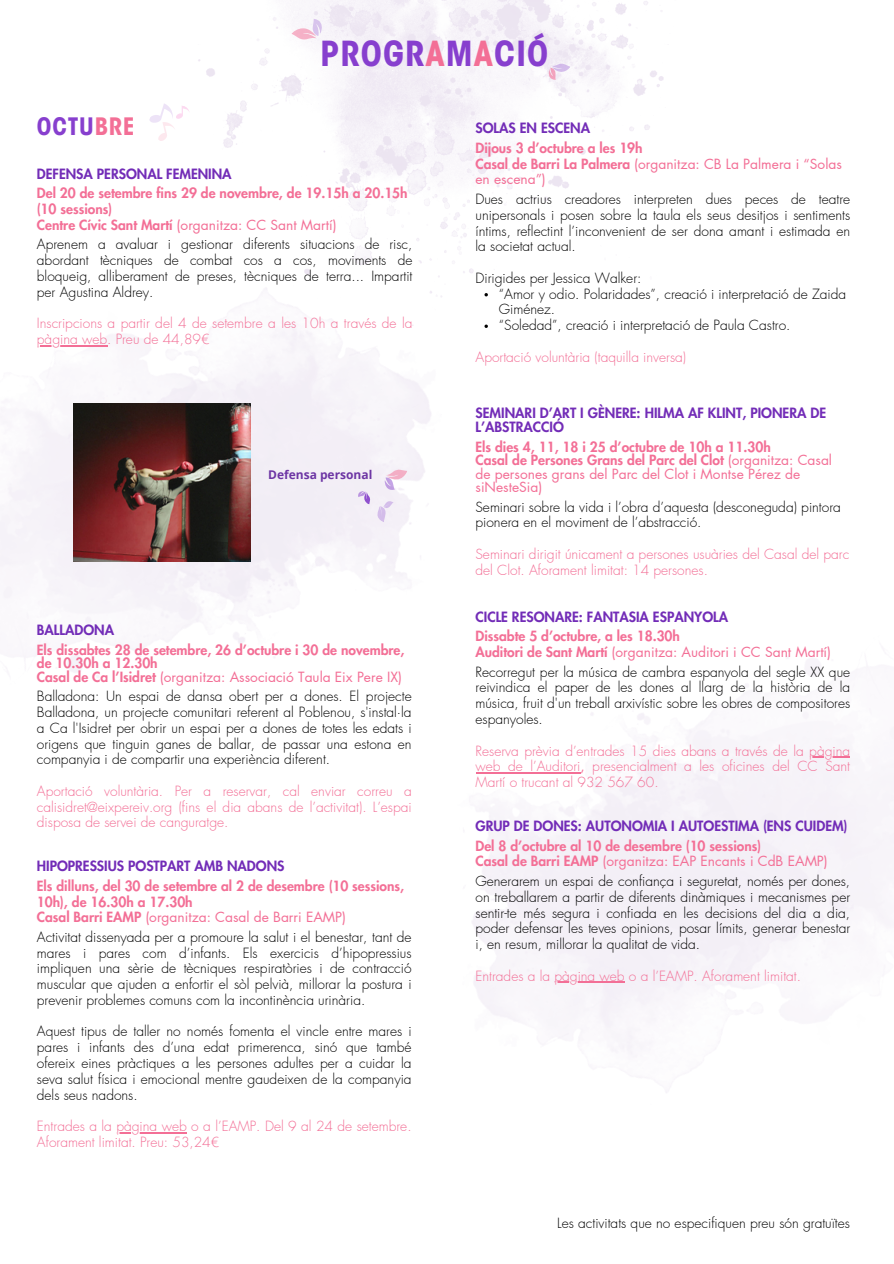
<style>
.page{position:relative;width:894px;height:1264px;background:#fff}
.page>*{position:absolute;margin:0;border:0;box-sizing:border-box;transform-origin:0 0}
.t1{font:700 condensed 34.5px "ITC Avant Garde Std";letter-spacing:.03em;color:#873fce}
.t2{font:700 condensed 24px "ITC Avant Garde Std";letter-spacing:.03em;color:#873fce}
.t3{font:300 13.8px/15.8px "Futura LT Pro";color:#000;text-align:justify}
.t4{font:800 13.8px/15.8px "Futura LT Pro";color:#f36f96}
.t5{font:300 13.8px/15.8px "Futura LT Pro";color:#f36f96}
.t6{font:800 13.8px/13.8px "Futura LT Pro";color:#722cb7}
.t7{font:700 12px "Open Sans";color:#6d35a4}
.s1{color:#f36f96}
.s2{font-weight:400}
</style>
<div class="page">
<svg style="left:149px;top:103px;width:40px;height:38px"></svg>
<img style="left:0;top:325px;width:488px;height:353px">
<img style="left:198px;top:0;width:466px;height:325px">
<img style="left:366px;top:488px;width:527px;height:605px">
<svg style="left:291px;top:13px;width:35px;height:35px"></svg>
<svg style="left:545px;top:58px;width:25px;height:26px"></svg>
<svg style="left:355px;top:466px;width:52px;height:57px"></svg>
<img style="left:74px;top:404px;width:177px;height:157px">
<hr style="left:37px;top:345px;width:70px;height:1px;background:#f36f96">
<hr style="left:116px;top:1132px;width:71px;height:1px;background:#f36f96">
<svg style="left:484px;top:324px;width:3px;height:4px"></svg>
<hr style="left:809px;top:756px;width:40px;height:1px;background:#f36f96">
<hr style="left:475px;top:772px;width:105px;height:1px;background:#f36f96">
<hr style="left:554px;top:981px;width:70px;height:1px;background:#f36f96">
<p class="t1" style="left:320px;top:41px;width:229px">PROGR<span class="s1">A</span>M<span class="s1">A</span>CIÓ</p>
<h1 class="t2" style="left:37px;top:117px;width:99px">OCTU<span class="s1">BRE</span></h1>
<p class="t6" style="left:37px;top:167px;width:196px">DEFENSA PERSONAL FEMENINA</p>
<p class="t4" style="left:37px;top:186px;width:372px">Del 20 de setembre fins 29 de novembre, de 19.15h a 20.15h (10 sessions)<br>Centre Cívic Sant Martí <span class="s2">(organitza: CC Sant Martí)</span></p>
<p class="t3" style="left:37px;top:237px;width:377px">Aprenem a avaluar i gestionar diferents situacions de risc, abordant tècniques de combat cos a cos, moviments de bloqueig, alliberament de preses, tècniques de terra... Impartit per Agustina Aldrey.</p>
<p class="t5" style="left:37px;top:316px;width:377px">Inscripcions a partir del 4 de setembre a les 10h a través de la pàgina web. Preu de 44,89€</p>
<h4 class="t7" style="left:268px;top:466px;width:106px">Defensa personal</h4>
<h2 class="t6" style="left:37px;top:624px;width:79px">BALLADONA</h2>
<h3 class="t4" style="left:37px;top:643px;width:369px;line-height:13.5px">Els dissabtes 28 de setembre, 26 d’octubre i 30 de novembre, de 10.30h a 12.30h<br>Casal de Ca l’Isidret <span class="s2">(organitza: Associació Taula Eix Pere IX)</span></h3>
<p class="t3" style="left:37px;top:689px;width:376px">Balladona: Un espai de dansa obert per a dones. El projecte Balladona, un projecte comunitari referent al Poblenou, s'instal·la a Ca l'Isidret per obrir un espai per a dones de totes les edats i origens que tinguin ganes de ballar, de passar una estona en companyia i de compartir una experiència diferent.</p>
<p class="t5" style="left:37px;top:783px;width:376px;text-align:justify">Aportació voluntària. Per a reservar, cal enviar correu a calisidret@eixpereiv.org (fins el dia abans de l’activitat). L’espai disposa de servei de canguratge.</p>
<p class="t6" style="left:37px;top:859px;width:249px">HIPOPRESSIUS POSTPART AMB NADONS</p>
<h4 class="t4" style="left:37px;top:878px;width:368px">Els dilluns, del 30 de setembre al 2 de desembre (10 sessions,<br>10h), de 16.30h a 17.30h<br>Casal Barri EAMP <span class="s2">(organitza: Casal de Barri EAMP)</span></h4>
<h4 class="t3" style="left:37px;top:929px;width:376px">Activitat dissenyada per a promoure la salut i el benestar, tant de mares i pares com d’infants. Els exercicis d’hipopressius impliquen una sèrie de tècniques respiratòries i de contracció muscular que ajuden a enfortir el sòl pelvià, millorar la postura i prevenir problemes comuns com la incontinència urinària.</h4>
<h4 class="t3" style="left:37px;top:1024px;width:376px">Aquest tipus de taller no només fomenta el vincle entre mares i pares i infants des d’una edat primerenca, sinó que també ofereix eines pràctiques a les persones adultes per a cuidar la seva salut física i emocional mentre gaudeixen de la companyia dels seus nadons.</h4>
<h4 class="t5" style="left:37px;top:1118px;width:376px">Entrades a la pàgina web o a l’EAMP. Del 9 al 24 de setembre.</h4>
<p class="t5" style="left:37px;top:1134px;width:184px">Aforament limitat. Preu: 53,24€</p>
<p class="t6" style="left:475px;top:122px;width:116px">SOLAS EN ESCENA</p>
<p class="t4" style="left:475px;top:141px;width:368px">Dijous 3 d’octubre a les 19h<br>Casal de Barri La Palmera <span class="s2">(organitza: CB La Palmera i “Solas en escena”)</span></p>
<p class="t3" style="left:475px;top:192px;width:376px">Dues actrius creadores interpreten dues peces de teatre unipersonals i posen sobre la taula els seus desitjos i sentiments íntims, reflectint l’inconvenient de ser dona amant i estimada en la societat actual.</p>
<h3 class="t3" style="left:475px;top:270px;width:167px">Dirigides per Jessica Walker:</h3>
<h4 class="t3" style="left:499px;top:286px;width:348px">“Amor y odio. Polaridades”, creació i interpretació de Zaida<br>Giménez.</h4>
<p class="t3" style="left:499px;top:318px;width:293px">“Soledad”, creació i interpretació de Paula Castro.</p>
<p class="t5" style="left:475px;top:349px;width:212px">Aportació voluntària (taquilla inversa)</p>
<h3 class="t6" style="left:475px;top:407px;width:352px">SEMINARI D’ART I GÈNERE: HILMA AF KLINT, PIONERA DE<br>L’ABSTRACCIÓ</h3>
<h4 class="t4" style="left:475px;top:440px;width:358px;line-height:13.5px">Els dies 4, 11, 18 i 25 d’octubre de 10h a 11.30h<br>Casal de Persones Grans del Parc del Clot <span class="s2">(organitza: Casal de persones grans del Parc del Clot i Montse Pérez de siNesteSia)</span></h4>
<p class="t3" style="left:475px;top:499px;width:367px">Seminari sobre la vida i l’obra d’aquesta (desconeguda) pintora pionera en el moviment de l’abstracció.</p>
<p class="t5" style="left:475px;top:546px;width:375px">Seminari dirigit únicament a persones usuàries del Casal del parc del Clot. Aforament limitat: 14 persones.</p>
<p class="t6" style="left:475px;top:610px;width:254px">CICLE RESONARE: FANTASIA ESPANYOLA</p>
<h3 class="t4" style="left:475px;top:629px;width:357px">Dissabte 5 d’octubre, a les 18.30h<br>Auditori de Sant Martí <span class="s2">(organitza: Auditori i CC Sant Martí)</span></h3>
<h3 class="t3" style="left:475px;top:664px;width:376px">Recorregut per la música de cambra espanyola del segle XX que reivindica el paper de les dones al llarg de la història de la música, fruit d'un treball arxivístic sobre les obres de compositores espanyoles.</h3>
<h4 class="t5" style="left:475px;top:743px;width:376px">Reserva prèvia d’entrades 15 dies abans a través de la pàgina</h4>
<p class="t5" style="left:475px;top:759px;width:376px">web de l’Auditori<span class="s2">,</span> presencialment a les oficines del CC Sant<br>Martí o trucant al 932 567 60.</p>
<h4 class="t6" style="left:475px;top:819px;width:373px">GRUP DE DONES: AUTONOMIA I AUTOESTIMA (ENS CUIDEM)</h4>
<h4 class="t4" style="left:475px;top:838px;width:354px">Del 8 d’octubre al 10 de desembre (10 sessions)<br>Casal de Barri EAMP <span class="s2">(organitza: EAP Encants i CdB EAMP)</span></h4>
<p class="t3" style="left:475px;top:873px;width:376px">Generarem un espai de confiança i seguretat, només per dones, on treballarem a partir de diferents dinàmiques i mecanismes per sentir-te més segura i confiada en les decisions del dia a dia, poder defensar les teves opinions, posar límits, generar benestar i, en resum, millorar la qualitat de vida.</p>
<p class="t5" style="left:475px;top:968px;width:327px">Entrades a la pàgina web o a l’EAMP. Aforament limitat.</p>
<h3 class="t3" style="left:557px;top:1215px;width:294px">Les activitats que no especifiquen preu són gratuïtes</h3>
</div>
